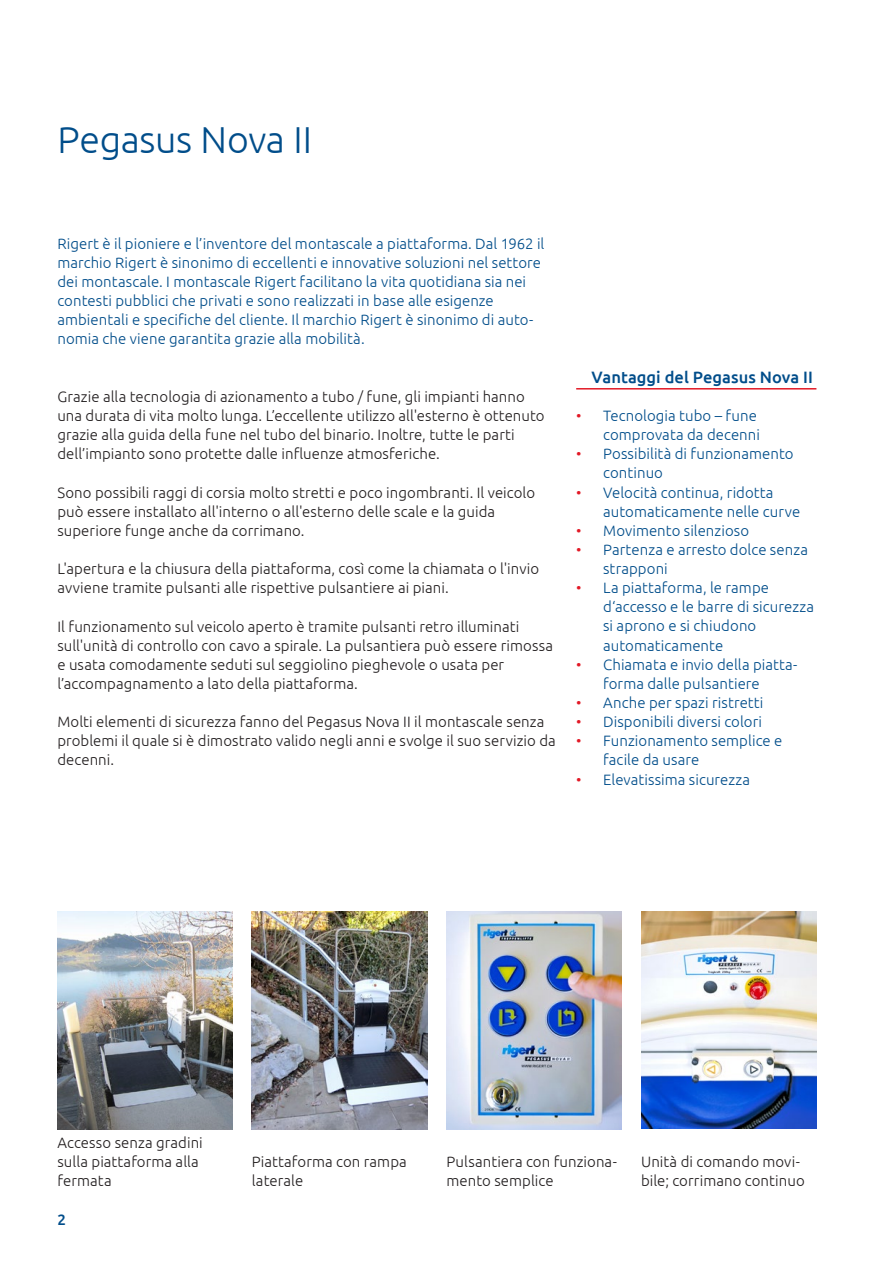
<style>
.page{position:relative;width:893px;height:1263px;background:#fff}
.page>*{position:absolute;margin:0;border:0;box-sizing:border-box;transform-origin:0 0}
.GAR_Headline_25{font:300 37.5px "Ubuntu";letter-spacing:-.01em;color:#014d8a}
.GAR_Subheadline_11{font:500 16.5px "Ubuntu";color:#014d8a}
.GAR_Subheadline_11-2{font:300 15px/19.2px "Ubuntu";letter-spacing:.005em;color:#231f20}
.GAR_Subheadline_11-3{font:300 15px/19.2px "Ubuntu";letter-spacing:.005em;color:#014d8a}
.t1{font:500 15px "Ubuntu";color:#014d8a}
.s1{color:#e21926}
</style>
<div class="page">
<hr style="left:576px;top:388px;width:240px;height:1px;background:#e21926">
<img style="left:57px;top:911px;width:176px;height:218px">
<img style="left:447px;top:911px;width:175px;height:218px">
<img style="left:252px;top:911px;width:175px;height:218px">
<img style="left:641px;top:911px;width:175px;height:217px">
<p class="GAR_Headline_25" style="left:58px;top:117px;width:256px">Pegasus Nova II</p>
<p class="GAR_Subheadline_11-3" style="left:57px;top:233px;width:488px">Rigert è il pioniere e l’inventore del montascale a piattaforma. Dal 1962 il marchio Rigert è sinonimo di eccellenti e innovative soluzioni nel settore dei montascale. I montascale Rigert facilitano la vita quotidiana sia nei contesti pubblici che privati e sono realizzati in base alle esigenze ambientali e specifiche del cliente. Il marchio Rigert è sinonimo di auto&shy;nomia che viene garantita grazie alla mobilità.</p>
<p class="GAR_Subheadline_11-2" style="left:57px;top:386px;width:489px">Grazie alla tecnologia di azionamento a tubo / fune, gli impianti hanno una durata di vita molto lunga. L’eccellente utilizzo all'esterno è ottenuto grazie alla guida della fune nel tubo del binario. Inoltre, tutte le parti dell’impianto sono protette dalle influenze atmosferiche.</p>
<p class="GAR_Subheadline_11-2" style="left:57px;top:482px;width:479px">Sono possibili raggi di corsia molto stretti e poco ingombranti. Il veicolo può essere installato all'interno o all'esterno delle scale e la guida superiore funge anche da corrimano.</p>
<p class="GAR_Subheadline_11-2" style="left:57px;top:559px;width:483px">L'apertura e la chiusura della piattaforma, così come la chiamata o l'invio avviene tramite pulsanti alle rispettive pulsantiere ai piani.</p>
<p class="GAR_Subheadline_11-2" style="left:57px;top:616px;width:497px">Il funzionamento sul veicolo aperto è tramite pulsanti retro illuminati sull'unità di controllo con cavo a spirale. La pulsantiera può essere rimossa e usata comodamente seduti sul seggiolino pieghevole o usata per l’accompagnamento a lato della piattaforma.</p>
<p class="GAR_Subheadline_11-2" style="left:57px;top:712px;width:500px">Molti elementi di sicurezza fanno del Pegasus Nova II il montascale senza problemi il quale si è dimostrato valido negli anni e svolge il suo servizio da decenni.</p>
<p class="GAR_Subheadline_11" style="left:592px;top:366px;width:223px">Vantaggi del Pegasus Nova II</p>
<p class="GAR_Subheadline_11-3" style="left:576px;top:406px;width:185px;text-align:right"><span class="s1">•</span> Tecnologia tubo – fune comprovata da decenni</p>
<p class="GAR_Subheadline_11-3" style="left:603px;top:444px;width:192px;text-indent:-27px"><span class="s1">•</span> Possibilità di funzionamento continuo</p>
<p class="GAR_Subheadline_11-3" style="left:603px;top:482px;width:199px;text-indent:-27px"><span class="s1">•</span> Velocità continua, ridotta automaticamente nelle curve</p>
<p class="GAR_Subheadline_11-3" style="left:576px;top:520px;width:175px"><span class="s1">•</span> Movimento silenzioso</p>
<p class="GAR_Subheadline_11-3" style="left:603px;top:540px;width:206px;text-indent:-27px"><span class="s1">•</span> Partenza e arresto dolce senza strapponi</p>
<p class="GAR_Subheadline_11-3" style="left:603px;top:578px;width:212px;text-indent:-27px"><span class="s1">•</span> La piattaforma, le rampe d‘accesso e le barre di sicurezza si aprono e si chiudono automaticamente</p>
<p class="GAR_Subheadline_11-3" style="left:603px;top:654px;width:196px;text-indent:-27px"><span class="s1">•</span> Chiamata e invio della piatta&shy;forma dalle pulsantiere</p>
<p class="GAR_Subheadline_11-3" style="left:576px;top:693px;width:189px"><span class="s1">•</span> Anche per spazi ristretti</p>
<p class="GAR_Subheadline_11-3" style="left:576px;top:712px;width:187px"><span class="s1">•</span> Disponibili diversi colori</p>
<p class="GAR_Subheadline_11-3" style="left:603px;top:731px;width:181px;text-indent:-27px"><span class="s1">•</span> Funzionamento semplice e facile da usare</p>
<p class="GAR_Subheadline_11-3" style="left:576px;top:769px;width:176px"><span class="s1">•</span> Elevatissima sicurezza</p>
<p class="GAR_Subheadline_11-2" style="left:58px;top:1133px;width:147px">Accesso senza gradini sulla piattaforma alla fermata</p>
<p class="t1" style="left:57px;top:1210px;width:10px">2</p>
<p class="GAR_Subheadline_11-2" style="left:252px;top:1152px;width:156px">Piattaforma con rampa laterale</p>
<p class="GAR_Subheadline_11-2" style="left:641px;top:1152px;width:165px">Unità di comando movi&shy;bile; corrimano continuo</p>
<p class="GAR_Subheadline_11-2" style="left:446px;top:1152px;width:172px">Pulsantiera con funziona&shy;mento semplice</p>
</div>
